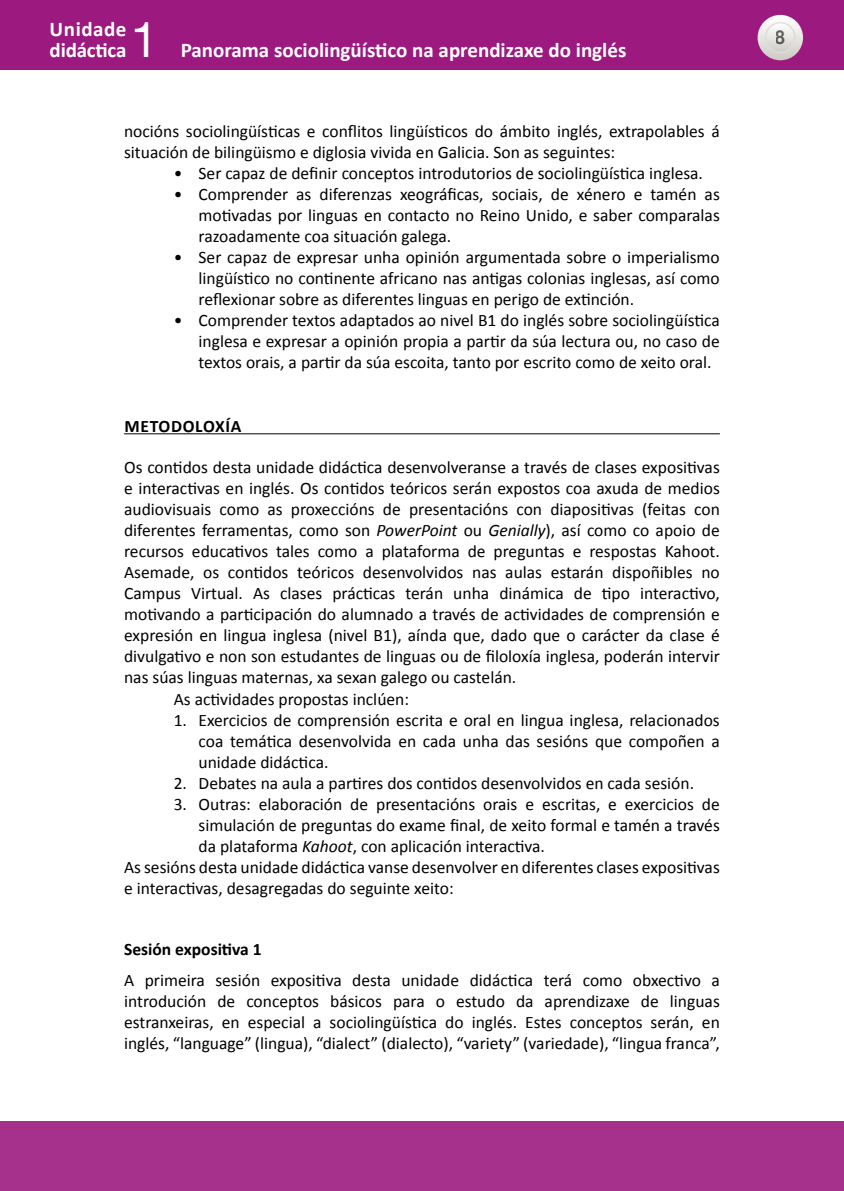
<style>
.page{position:relative;width:844px;height:1191px;background:#fff}
.page>*{position:absolute;margin:0;border:0;box-sizing:border-box;transform-origin:0 0}
.t1{font:49px "Helvetica Neue LT Std";color:#fff}
.t2{font:700 21px/21px "Calibri";color:#fff}
.t3{font:700 19.25px "Helvetica Neue LT Std";color:#000;scale:.9 1}
.TXTO_sin_SANGRE{font:17.5px/21px "Calibri";color:#000}
.TEXTO{font:17.5px/21px "Calibri";color:#000;text-align:justify}
.TXTO{font:17.5px "Calibri";color:#000}
._1º_Epigrafe{font:700 17.5px "Calibri";color:#000}
._0º_Epigrafe{font:700 17.5px "Calibri";letter-spacing:.04em;color:#000}
.s1{font-style:italic}
</style>
<div class="page">
<div style="left:0;top:0;width:843px;height:69px;background:#9c1a7f"></div>
<svg style="left:757px;top:15px;width:45px;height:45px"></svg>
<svg style="left:765px;top:23px;width:29px;height:29px"></svg>
<div style="left:764px;top:22px;width:31px;height:31px;border:1px solid #dfdeda;border-radius:50%"></div>
<div style="left:0;top:1121px;width:843px;height:70px;background:#a6318c"></div>
<hr style="left:124px;top:433px;width:595px;height:1px;background:#000">
<p class="t2" style="left:50px;top:19px;width:78px">Unidade didáctica</p>
<h1 class="t1" style="left:131px;top:11px;width:29px">1</h1>
<p class="t2" style="left:181px;top:40px;width:447px">Panorama sociolingüístico na aprendizaxe do inglés</p>
<p class="TXTO_sin_SANGRE" style="left:124px;top:121px;width:597px">nocións sociolingüísticas e conflitos lingüísticos do ámbito inglés, extrapolables á situación de bilingüismo e diglosia vivida en Galicia. Son as seguintes:</p>
<p class="TEXTO" style="left:174px;top:163px;width:530px">• Ser capaz de definir conceptos introdutorios de sociolingüística inglesa.</p>
<p class="TEXTO" style="left:198px;top:184px;width:522px;text-indent:-25px">• Comprender as diferenzas xeográficas, sociais, de xénero e tamén as motivadas por linguas en contacto no Reino Unido, e saber comparalas razoadamente coa situación galega.</p>
<p class="TEXTO" style="left:198px;top:247px;width:522px;text-indent:-25px">• Ser capaz de expresar unha opinión argumentada sobre o imperialismo lingüístico no continente africano nas antigas colonias inglesas, así como reflexionar sobre as diferentes linguas en perigo de extinción.</p>
<p class="TEXTO" style="left:198px;top:310px;width:522px;text-indent:-25px">• Comprender textos adaptados ao nivel B1 do inglés sobre sociolingüística inglesa e expresar a opinión propia a partir da súa lectura ou, no caso de textos orais, a partir da súa escoita, tanto por escrito como de xeito oral.</p>
<p class="_0º_Epigrafe" style="left:124px;top:414px;width:118px">METODOLOXÍA</p>
<p class="TXTO_sin_SANGRE" style="left:124px;top:456px;width:597px;text-align:justify">Os contidos desta unidade didáctica desenvolveranse a través de clases expositivas e interactivas en inglés. Os contidos teóricos serán expostos coa axuda de medios audiovisuais como as proxeccións de presentacións con diapositivas (feitas con diferentes ferramentas, como son <span class="s1">PowerPoint</span> ou <span class="s1">Genially</span>), así como co apoio de recursos educativos tales como a plataforma de preguntas e respostas Kahoot.<br>Asemade, os contidos teóricos desenvolvidos nas aulas estarán dispoñibles no Campus Virtual. As clases prácticas terán unha dinámica de tipo interactivo, motivando a participación do alumnado a través de actividades de comprensión e expresión en lingua inglesa (nivel B1), aínda que, dado que o carácter da clase é divulgativo e non son estudantes de linguas ou de filoloxía inglesa, poderán intervir nas súas linguas maternas, xa sexan galego ou castelán.</p>
<p class="TXTO" style="left:174px;top:687px;width:237px">As actividades propostas inclúen:</p>
<p class="TEXTO" style="left:198px;top:709px;width:522px;text-indent:-25px">1. Exercicios de comprensión escrita e oral en lingua inglesa, relacionados coa temática desenvolvida en cada unha das sesións que compoñen a unidade didáctica.</p>
<p class="TEXTO" style="left:174px;top:772px;width:521px">2. Debates na aula a partires dos contidos desenvolvidos en cada sesión.</p>
<p class="TEXTO" style="left:198px;top:793px;width:522px;text-indent:-25px">3. Outras: elaboración de presentacións orais e escritas, e exercicios de simulación de preguntas do exame final, de xeito formal e tamén a través da plataforma <span class="s1">Kahoot</span>, con aplicación interactiva.</p>
<p class="TXTO_sin_SANGRE" style="left:124px;top:856px;width:597px">As sesións desta unidade didáctica vanse desenvolver en diferentes clases expositivas e interactivas, desagregadas do seguinte xeito:</p>
<p class="_1º_Epigrafe" style="left:124px;top:937px;width:139px">Sesión expositiva 1</p>
<p class="TXTO_sin_SANGRE" style="left:124px;top:969px;width:597px;text-align:justify">A primeira sesión expositiva desta unidade didáctica terá como obxectivo a introdución de conceptos básicos para o estudo da aprendizaxe de linguas estranxeiras, en especial a sociolingüística do inglés. Estes conceptos serán, en inglés, “language” (lingua), “dialect” (dialecto), “variety” (variedade), “lingua franca”,</p>
<p class="t3" style="left:775px;top:26px;width:12px">8</p>
</div>
